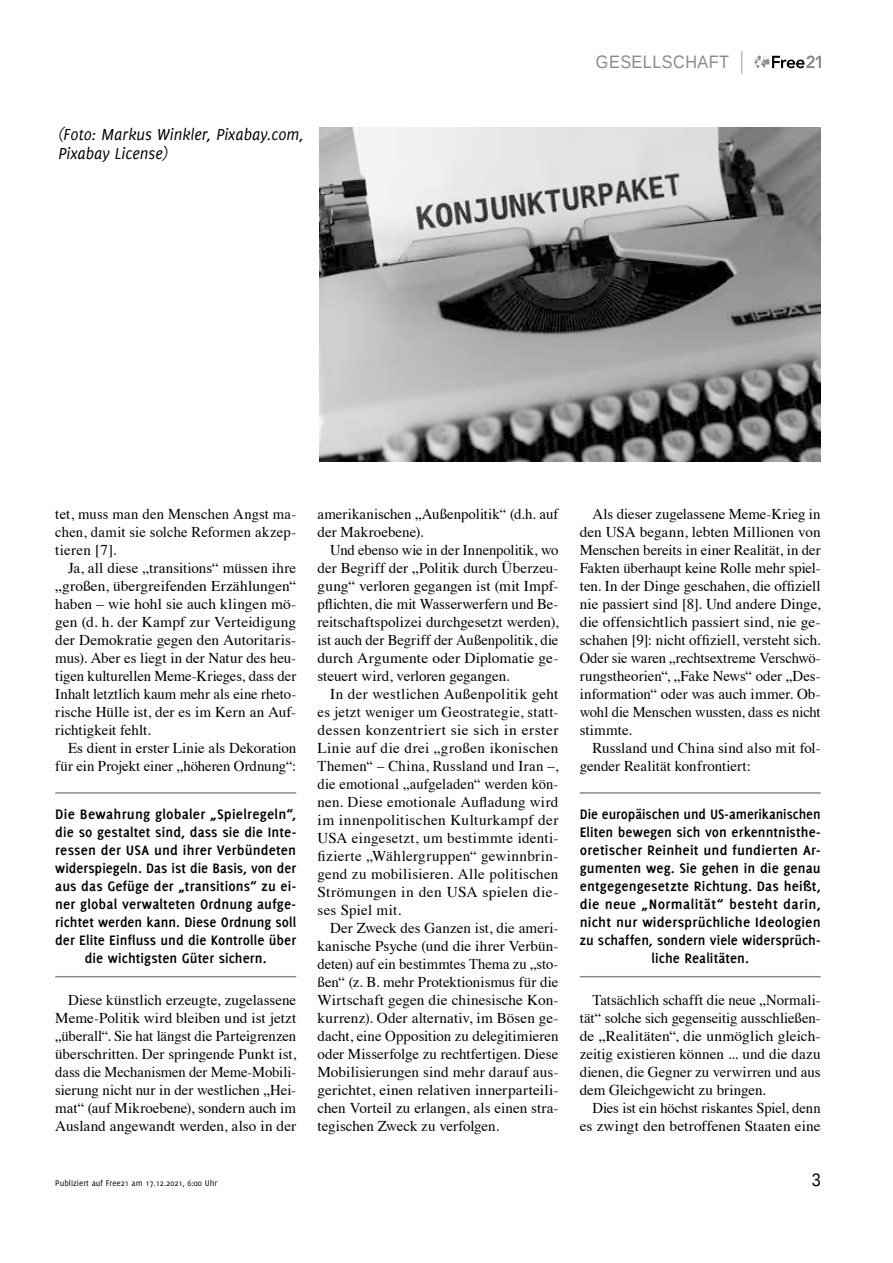
<style>
.page{position:relative;width:893px;height:1263px;background:#fff}
.page>*{position:absolute;margin:0;border:0;box-sizing:border-box;transform-origin:0 0}
.t1{font:18px "Liberation Sans";letter-spacing:.03em;color:#8a8a8a;scale:.9 1}
.t2{font:18px "Liberation Sans";color:#000;scale:.9 1}
.t3{font:italic 17.55px/19.5px "Delicious";color:#000;scale:.96 1}
.t4{font:15px/18px "Times";color:#000;text-align:justify}
.t5{font:700 15px/18px "Delicious";letter-spacing:.01em;color:#000;text-align:center}
.t6{font:9px "Delicious";color:#000}
</style>
<div class="page">
<svg style="left:755px;top:55px;width:66px;height:13px"></svg>
<svg style="left:741px;top:51px;width:1px;height:23px"></svg>
<hr style="left:55px;top:792px;width:241px;height:2px;background:#8a8a8a">
<hr style="left:55px;top:976px;width:241px;height:1px;background:#8a8a8a">
<hr style="left:580px;top:792px;width:241px;height:2px;background:#8a8a8a">
<hr style="left:580px;top:976px;width:241px;height:1px;background:#8a8a8a">
<img style="left:320px;top:128px;width:501px;height:334px">
<p class="t3" style="left:58px;top:124px;width:257px">(Foto: Markus Winkler, Pixabay.com,<br>Pixabay License)</p>
<p class="t1" style="left:596px;top:51px;width:149px">GESELLSCHAFT</p>
<p class="t4" style="left:55px;top:504px;width:242px">tet, muss man den Menschen Angst ma&shy;chen, damit sie solche Reformen akzep&shy;tieren [7].</p>
<p class="t4" style="left:55px;top:558px;width:242px;text-indent:13px">Ja, all diese „transitions“ müssen ihre „großen, übergreifenden Erzählungen“ haben – wie hohl sie auch klingen mö&shy;gen (d. h. der Kampf zur Verteidigung der Demokratie gegen den Autoritaris&shy;mus). Aber es liegt in der Natur des heu&shy;tigen kulturellen Meme-Krieges, dass der Inhalt letztlich kaum mehr als eine rheto&shy;rische Hülle ist, der es im Kern an Auf&shy;richtigkeit fehlt.</p>
<p class="t4" style="left:55px;top:738px;width:242px;text-align:right">Es dient in erster Linie als Dekoration für ein Projekt einer „höheren Ordnung“:</p>
<p class="t5" style="left:55px;top:805px;width:242px">Die Bewahrung globaler „Spielregeln“, die so gestaltet sind, dass sie die Inte&shy;ressen der USA und ihrer Verbündeten widerspiegeln. Das ist die Basis, von der aus das Gefüge der „transitions“ zu ei&shy;ner global verwalteten Ordnung aufge&shy;richtet werden kann. Diese Ordnung soll der Elite Einfluss und die Kontrolle über die wichtigsten Güter sichern.</p>
<p class="t4" style="left:55px;top:990px;width:242px;text-indent:13px">Diese künstlich erzeugte, zugelassene Meme-Politik wird bleiben und ist jetzt „überall“. Sie hat längst die Parteigrenzen überschritten. Der springende Punkt ist, dass die Mechanismen der Meme-Mobili&shy;sierung nicht nur in der westlichen „Hei&shy;mat“ (auf Mikroebene), sondern auch im Ausland angewandt werden, also in der</p>
<p class="t4" style="left:317px;top:504px;width:242px">amerikanischen „Außenpolitik“ (d.h. auf der Makroebene).</p>
<p class="t4" style="left:317px;top:540px;width:242px;text-indent:13px">Und ebenso wie in der Innenpolitik, wo der Begriff der „Politik durch Überzeu&shy;gung“ verloren gegangen ist (mit Impf&shy;pflichten, die mit Wasserwerfern und Be&shy;reitschaftspolizei durchgesetzt werden), ist auch der Begriff der Außenpolitik, die durch Argumente oder Diplomatie ge&shy;steuert wird, verloren gegangen.</p>
<p class="t4" style="left:317px;top:684px;width:242px;text-indent:13px">In der westlichen Außenpolitik geht es jetzt weniger um Geostrategie, statt&shy;dessen konzentriert sie sich in erster Linie auf die drei „großen ikonischen Themen“ – China, Russland und Iran –, die emotional „aufgeladen“ werden kön&shy;nen. Diese emotionale Aufladung wird im innenpolitischen Kulturkampf der USA eingesetzt, um bestimmte identi&shy;fizierte „Wählergruppen“ gewinnbrin&shy;gend zu mobilisieren. Alle politischen Strömungen in den USA spielen die&shy;ses Spiel mit.</p>
<p class="t4" style="left:317px;top:918px;width:242px;text-indent:13px">Der Zweck des Ganzen ist, die ameri&shy;kanische Psyche (und die ihrer Verbün&shy;deten) auf ein bestimmtes Thema zu „sto&shy;ßen“ (z. B. mehr Protektionismus für die Wirtschaft gegen die chinesische Kon&shy;kurrenz). Oder alternativ, im Bösen ge&shy;dacht, eine Opposition zu delegitimieren oder Misserfolge zu rechtfertigen. Diese Mobilisierungen sind mehr darauf aus&shy;gerichtet, einen relativen innerparteili&shy;chen Vorteil zu erlangen, als einen stra&shy;tegischen Zweck zu verfolgen.</p>
<p class="t4" style="left:580px;top:504px;width:242px;text-indent:13px">Als dieser zugelassene Meme-Krieg in den USA begann, lebten Millionen von Menschen bereits in einer Realität, in der Fakten überhaupt keine Rolle mehr spiel&shy;ten. In der Dinge geschahen, die offiziell nie passiert sind [8]. Und andere Dinge, die offensichtlich passiert sind, nie ge&shy;schahen [9]: nicht offiziell, versteht sich.<br>Oder sie waren „rechtsextreme Verschwö&shy;rungstheorien“, „Fake News“ oder „Des&shy;information“ oder was auch immer. Ob&shy;wohl die Menschen wussten, dass es nicht stimmte.</p>
<p class="t4" style="left:580px;top:738px;width:242px;text-indent:13px">Russland und China sind also mit fol&shy;gender Realität konfrontiert:</p>
<p class="t5" style="left:580px;top:805px;width:242px">Die europäischen und US-amerikanischen Eliten bewegen sich von erkenntnisthe&shy;oretischer Reinheit und fundierten Ar&shy;gumenten weg. Sie gehen in die genau entgegengesetzte Richtung. Das heißt, die neue „Normalität“ besteht darin, nicht nur widersprüchliche Ideologien zu schaffen, sondern viele widersprüch&shy;liche Realitäten.</p>
<p class="t4" style="left:580px;top:990px;width:242px;text-indent:13px">Tatsächlich schafft die neue „Normali&shy;tät“ solche sich gegenseitig ausschließen&shy;de „Realitäten“, die unmöglich gleich&shy;zeitig existieren können ... und die dazu dienen, die Gegner zu verwirren und aus dem Gleichgewicht zu bringen.</p>
<p class="t4" style="left:580px;top:1098px;width:242px;text-align:right">Dies ist ein höchst riskantes Spiel, denn es zwingt den betroffenen Staaten eine</p>
<p class="t6" style="left:55px;top:1177px;width:163px">Publiziert auf Free21 am 17.12.2021, 6:00 Uhr</p>
<p class="t2" style="left:812px;top:1168px;width:12px">3</p>
</div>
